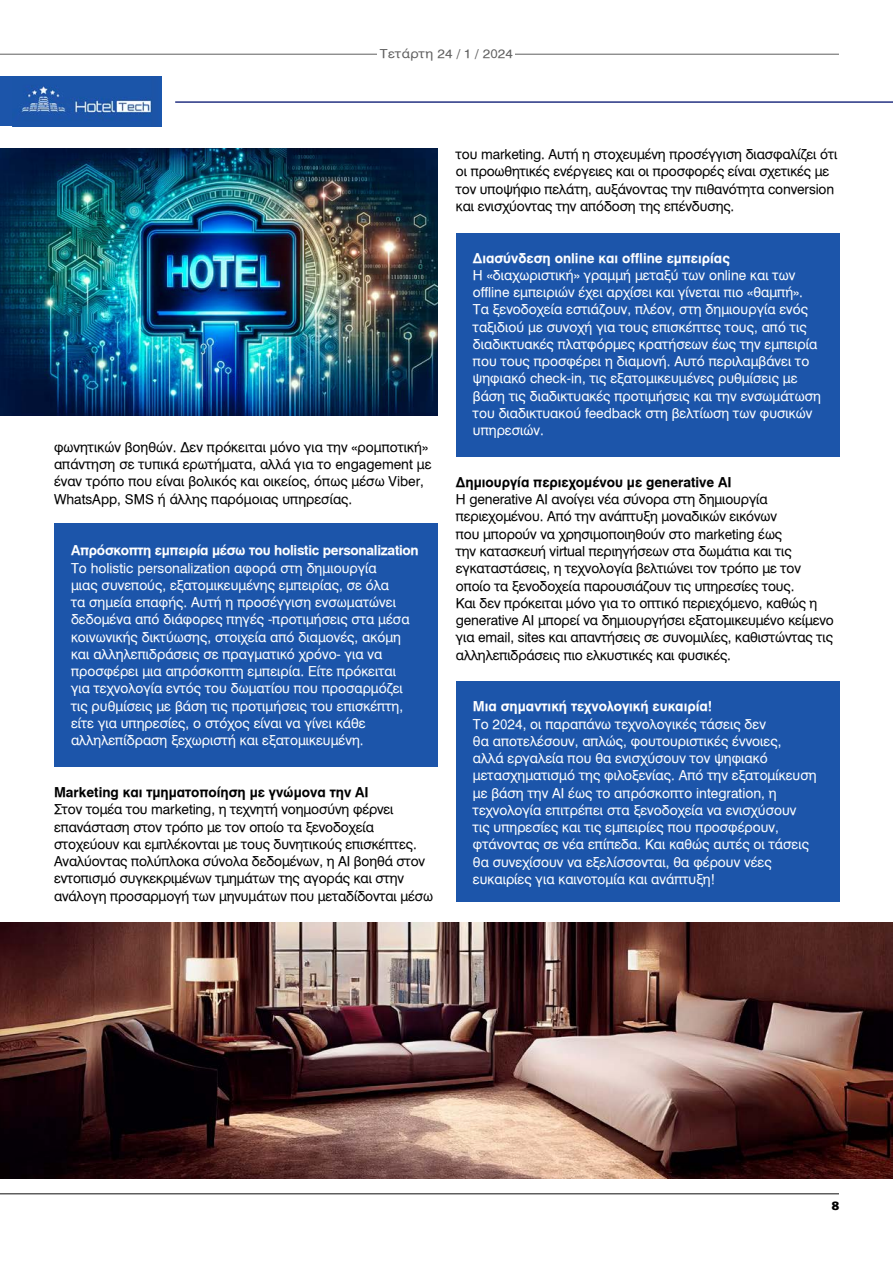
<style>
.page{position:relative;width:893px;height:1263px;background:#fff}
.page>*{position:absolute;margin:0;border:0;box-sizing:border-box;transform-origin:0 0}
.t1{font:13.5px/17.2px "UB Helvetica";color:#fff}
.t2{font:13.5px/17.2px "UB Helvetica";letter-spacing:-.01em;color:#000}
.t3{font:13.5px "UB Helvetica Bold";color:#000}
.t4{font:13.5px "UB Helvetica Bold";color:#fff}
.t5{font:13.5px "UB Helvetica Bold";letter-spacing:-.02em;color:#fff}
.t6{font:12.15px "UB Helvetica";letter-spacing:.025em;color:#5f5f5f;scale:1.11 1}
.t7{font:900 12.15px "PF Catalog";color:#000;scale:1.11 1}
</style>
<div class="page">
<hr style="left:0;top:54px;width:839px;height:1px;background:#5f5f5f">
<hr style="left:0;top:1193px;width:839px;height:1px;background:#5f5f5f">
<div style="left:456px;top:681px;width:383px;height:221px;background:#1c55aa"></div>
<div style="left:456px;top:233px;width:383px;height:224px;background:#1c55aa"></div>
<div style="left:54px;top:523px;width:383px;height:244px;background:#1c55aa"></div>
<img style="left:0;top:149px;width:437px;height:266px">
<img style="left:0;top:923px;width:893px;height:256px">
<div style="left:0;top:77px;width:161px;height:49px;background:#1c55aa"></div>
<img style="left:20px;top:85px;width:132px;height:34px">
<hr style="left:175px;top:101px;width:718px;height:2px;background:#243282">
<div style="left:378px;top:48px;width:137px;height:10px;background:#fff"></div>
<p class="t6" style="left:380px;top:47px;width:121px">Τετάρτη 24 / 1 / 2024</p>
<p class="t2" style="left:54px;top:439px;width:379px">φωνητικών βοηθών. Δεν πρόκειται μόνο για την «ρομποτική» απάντηση σε τυπικά ερωτήματα, αλλά για το engagement με έναν τρόπο που είναι βολικός και οικείος, όπως μέσω Viber, WhatsApp, SMS ή άλλης παρόμοιας υπηρεσίας.</p>
<p class="t5" style="left:71px;top:543px;width:349px">Απρόσκοπτη εμπειρία μέσω του holistic personalization</p>
<p class="t1" style="left:71px;top:559px;width:340px">Το holistic personalization αφορά στη δημιουργία<br>μιας συνεπούς, εξατομικευμένης εμπειρίας, σε όλα<br>τα σημεία επαφής. Αυτή η προσέγγιση ενσωματώνει δεδομένα από διάφορες πηγές -προτιμήσεις στα μέσα κοινωνικής δικτύωσης, στοιχεία από διαμονές, ακόμη και αλληλεπιδράσεις σε πραγματικό χρόνο- για να προσφέρει μια απρόσκοπτη εμπειρία. Είτε πρόκειται για τεχνολογία εντός του δωματίου που προσαρμόζει τις ρυθμίσεις με βάση τις προτιμήσεις του επισκέπτη, είτε για υπηρεσίες, ο στόχος είναι να γίνει κάθε αλληλεπίδραση ξεχωριστή και εξατομικευμένη.</p>
<p class="t3" style="left:54px;top:784px;width:316px">Marketing και τμηματοποίηση με γνώμονα την AI</p>
<p class="t2" style="left:54px;top:801px;width:381px">Στον τομέα του marketing, η τεχνητή νοημοσύνη φέρνει επανάσταση στον τρόπο με τον οποίο τα ξενοδοχεία στοχεύουν και εμπλέκονται με τους δυνητικούς επισκέπτες.<br>Αναλύοντας πολύπλοκα σύνολα δεδομένων, η AI βοηθά στον εντοπισμό συγκεκριμένων τμημάτων της αγοράς και στην ανάλογη προσαρμογή των μηνυμάτων που μεταδίδονται μέσω</p>
<p class="t2" style="left:456px;top:146px;width:383px">του marketing. Αυτή η στοχευμένη προσέγγιση διασφαλίζει ότι οι προωθητικές ενέργειες και οι προσφορές είναι σχετικές με τον υποψήφιο πελάτη, αυξάνοντας την πιθανότητα conversion και ενισχύοντας την απόδοση της επένδυσης.</p>
<p class="t4" style="left:473px;top:250px;width:258px">Διασύνδεση online και offline εμπειρίας</p>
<p class="t1" style="left:473px;top:267px;width:350px">Η «διαχωριστική» γραμμή μεταξύ των online και των offline εμπειριών έχει αρχίσει και γίνεται πιο «θαμπή».<br>Τα ξενοδοχεία εστιάζουν, πλέον, στη δημιουργία ενός ταξιδιού με συνοχή για τους επισκέπτες τους, από τις διαδικτυακές πλατφόρμες κρατήσεων έως την εμπειρία που τους προσφέρει η διαμονή. Αυτό περιλαμβάνει το ψηφιακό check-in, τις εξατομικευμένες ρυθμίσεις με βάση τις διαδικτυακές προτιμήσεις και την ενσωμάτωση του διαδικτυακού feedback στη βελτίωση των φυσικών υπηρεσιών.</p>
<p class="t3" style="left:456px;top:474px;width:277px">Δημιουργία περιεχομένου με generative AI</p>
<p class="t2" style="left:456px;top:491px;width:379px">Η generative AI ανοίγει νέα σύνορα στη δημιουργία περιεχομένου. Από την ανάπτυξη μοναδικών εικόνων<br>που μπορούν να χρησιμοποιηθούν στο marketing έως<br>την κατασκευή virtual περιηγήσεων στα δωμάτια και τις εγκαταστάσεις, η τεχνολογία βελτιώνει τον τρόπο με τον οποίο τα ξενοδοχεία παρουσιάζουν τις υπηρεσίες τους.<br>Και δεν πρόκειται μόνο για το οπτικό περιεχόμενο, καθώς η generative AI μπορεί να δημιουργήσει εξατομικευμένο κείμενο για email, sites και απαντήσεις σε συνομιλίες, καθιστώντας τις αλληλεπιδράσεις πιο ελκυστικές και φυσικές.</p>
<p class="t4" style="left:473px;top:698px;width:241px">Μια σημαντική τεχνολογική ευκαιρία!</p>
<p class="t1" style="left:473px;top:715px;width:345px">Το 2024, οι παραπάνω τεχνολογικές τάσεις δεν<br>θα αποτελέσουν, απλώς, φουτουριστικές έννοιες,<br>αλλά εργαλεία που θα ενισχύσουν τον ψηφιακό μετασχηματισμό της φιλοξενίας. Από την εξατομίκευση με βάση την AI έως το απρόσκοπτο integration, η τεχνολογία επιτρέπει στα ξενοδοχεία να ενισχύσουν<br>τις υπηρεσίες και τις εμπειρίες που προσφέρουν, φτάνοντας σε νέα επίπεδα. Και καθώς αυτές οι τάσεις θα συνεχίσουν να εξελίσσονται, θα φέρουν νέες ευκαιρίες για καινοτομία και ανάπτυξη!</p>
<p class="t7" style="left:831px;top:1198px;width:9px">8</p>
</div>
